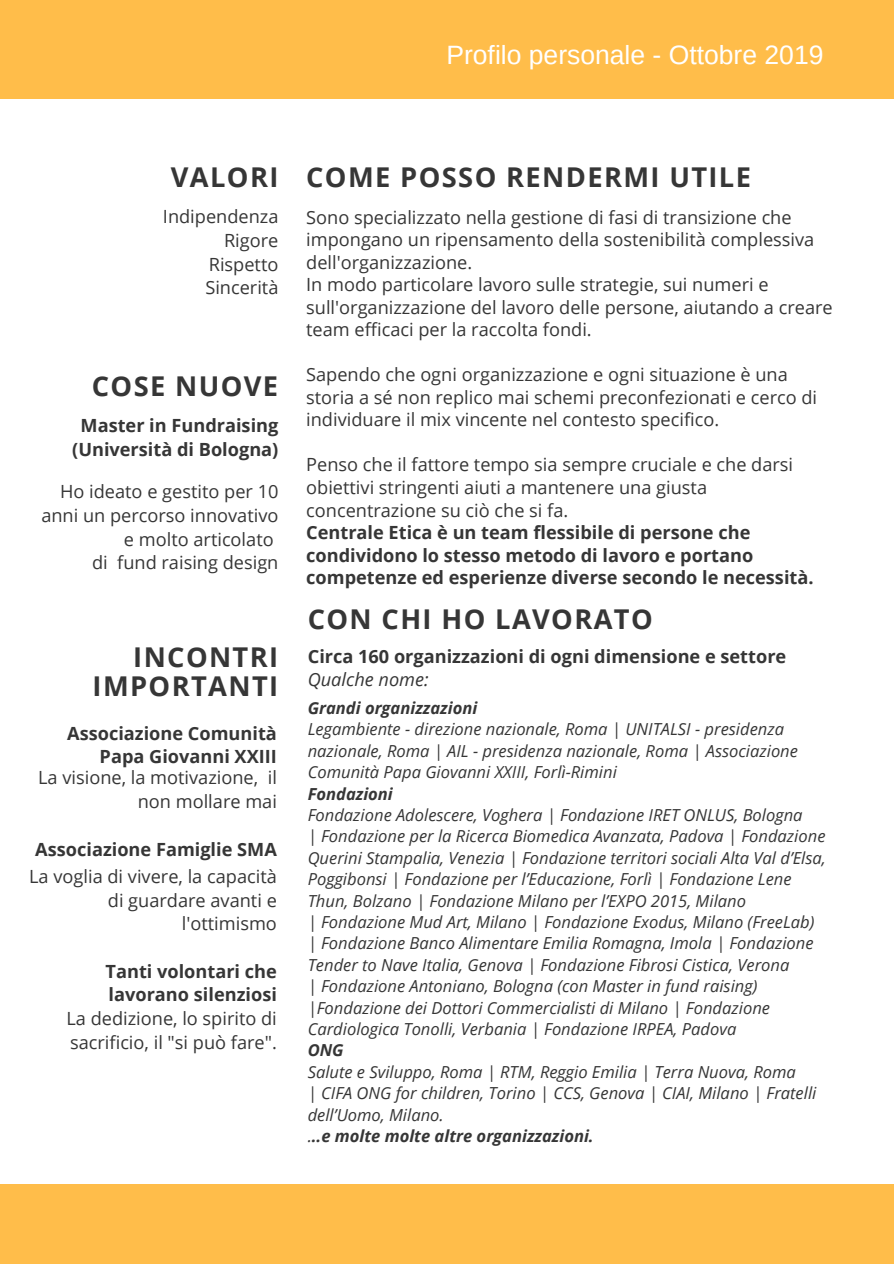
<style>
.page{position:relative;width:894px;height:1264px;background:#fff}
.page>*{position:absolute;margin:0;border:0;box-sizing:border-box;transform-origin:0 0}
.t1{font:700 27.3px/29.2px "Open Sans";letter-spacing:.05em;color:#363636;text-align:right}
.t2{font:26.55px "Arimo";color:#fff}
.t3{font:18.15px/23.7px "Open Sans";color:#363636}
.t4{font:700 18.15px/23.7px "Open Sans";color:#363636}
.t5{font:italic 18.15px "Open Sans";color:#363636}
.t6{font:italic 16.5px/21.5px "Open Sans";color:#363636}
.t7{font:italic 700 16.5px "Open Sans";color:#363636}
.s1{font-weight:700}
</style>
<div class="page">
<div style="left:0;top:1183px;width:893px;height:80px;background:#ffbd4a"></div>
<div style="left:0;top:0;width:893px;height:99px;background:#ffbd4a"></div>
<h2 class="t2" style="left:446px;top:40px;width:378px">Profilo personale - Ottobre 2019</h2>
<h1 class="t1" style="left:171px;top:162px;width:109px">VALORI</h1>
<p class="t3" style="left:163px;top:204px;width:117px;text-align:right">Indipendenza<br>Rigore<br>Rispetto<br>Sincerità</p>
<h1 class="t1" style="left:92px;top:371px;width:188px">COSE NUOVE</h1>
<p class="t4" style="left:72px;top:413px;width:208px;text-align:center">Master in Fundraising (Università di Bologna)</p>
<p class="t3" style="left:41px;top:479px;width:238px;text-align:right">Ho ideato e gestito per 10 anni un percorso innovativo e molto articolato<br>di fund raising design</p>
<h1 class="t1" style="left:93px;top:641px;width:187px">INCONTRI<br>IMPORTANTI</h1>
<p class="t4" style="left:67px;top:721px;width:211px;text-align:right">Associazione Comunità<br>Papa Giovanni XXIII</p>
<p class="t3" style="left:38px;top:765px;width:240px;text-align:right">La visione, la motivazione, il non mollare mai</p>
<p class="t4" style="left:35px;top:837px;width:243px">Associazione Famiglie SMA</p>
<p class="t3" style="left:29px;top:864px;width:249px;text-align:right">La voglia di vivere, la capacità di guardare avanti e l'ottimismo</p>
<p class="t4" style="left:106px;top:958px;width:173px">Tanti volontari che lavorano silenziosi</p>
<p class="t3" style="left:66px;top:1006px;width:212px">La dedizione, lo spirito di sacrificio, il "si può fare".</p>
<h1 class="t1" style="left:306px;top:162px;width:446px">COME POSSO RENDERMI UTILE</h1>
<p class="t3" style="left:306px;top:205px;width:528px;line-height:22.5px">Sono specializzato nella gestione di fasi di transizione che impongano un ripensamento della sostenibilità complessiva dell'organizzazione.<br>In modo particolare lavoro sulle strategie, sui numeri e sull'organizzazione del lavoro delle persone, aiutando a creare team efficaci per la raccolta fondi.</p>
<p class="t3" style="left:306px;top:363px;width:512px;line-height:22.5px">Sapendo che ogni organizzazione e ogni situazione è una storia a sé non replico mai schemi preconfezionati e cerco di individuare il mix vincente nel contesto specifico.</p>
<p class="t3" style="left:306px;top:453px;width:488px;line-height:22.5px">Penso che il fattore tempo sia sempre cruciale e che darsi obiettivi stringenti aiuti a mantenere una giusta concentrazione su ciò che si fa.</p>
<p class="t4" style="left:306px;top:521px;width:508px;line-height:22.5px">Centrale Etica è un team flessibile di persone che condividono lo stesso metodo di lavoro e portano competenze ed esperienze diverse secondo le necessità.</p>
<h1 class="t1" style="left:307px;top:603px;width:346px">CON CHI HO LAVORATO</h1>
<p class="t4" style="left:307px;top:644px;width:480px">Circa 160 organizzazioni di ogni dimensione e settore</p>
<p class="t7" style="left:307px;top:696px;width:171px">Grandi organizzazioni</p>
<p class="t6" style="left:307px;top:718px;width:491px">Legambiente - direzione nazionale, Roma | UNITALSI - presidenza nazionale, Roma | AIL - presidenza nazionale, Roma | Associazione<br>Comunità Papa Giovanni XXIII, Forlì-Rimini</p>
<p class="t7" style="left:307px;top:782px;width:87px">Fondazioni</p>
<p class="t6" style="left:307px;top:804px;width:519px">Fondazione Adolescere, Voghera | Fondazione IRET ONLUS, Bologna<br>| Fondazione per la Ricerca Biomedica Avanzata, Padova | Fondazione Querini Stampalia, Venezia | Fondazione territori sociali Alta Val d’Elsa, Poggibonsi | Fondazione per l’Educazione, Forlì | Fondazione Lene Thun, Bolzano | Fondazione Milano per l’EXPO 2015, Milano<br>| Fondazione Mud Art, Milano | Fondazione Exodus, Milano (FreeLab) | Fondazione Banco Alimentare Emilia Romagna, Imola | Fondazione Tender to Nave Italia, Genova | Fondazione Fibrosi Cistica, Verona<br>| Fondazione Antoniano, Bologna (con Master in fund raising) |Fondazione dei Dottori Commercialisti di Milano | Fondazione Cardiologica Tonolli, Verbania | Fondazione IRPEA, Padova</p>
<p class="t7" style="left:307px;top:1038px;width:37px">ONG</p>
<p class="t6" style="left:307px;top:1060px;width:510px">Salute e Sviluppo, Roma | RTM, Reggio Emilia | Terra Nuova, Roma<br>| CIFA ONG for children, Torino | CCS, Genova | CIAI, Milano | Fratelli dell’Uomo, Milano.<br>.<span class="s1">..e molte molte altre organizzazioni.</span></p>
<p class="t5" style="left:307px;top:666px;width:122px">Qualche nome:</p>
</div>
